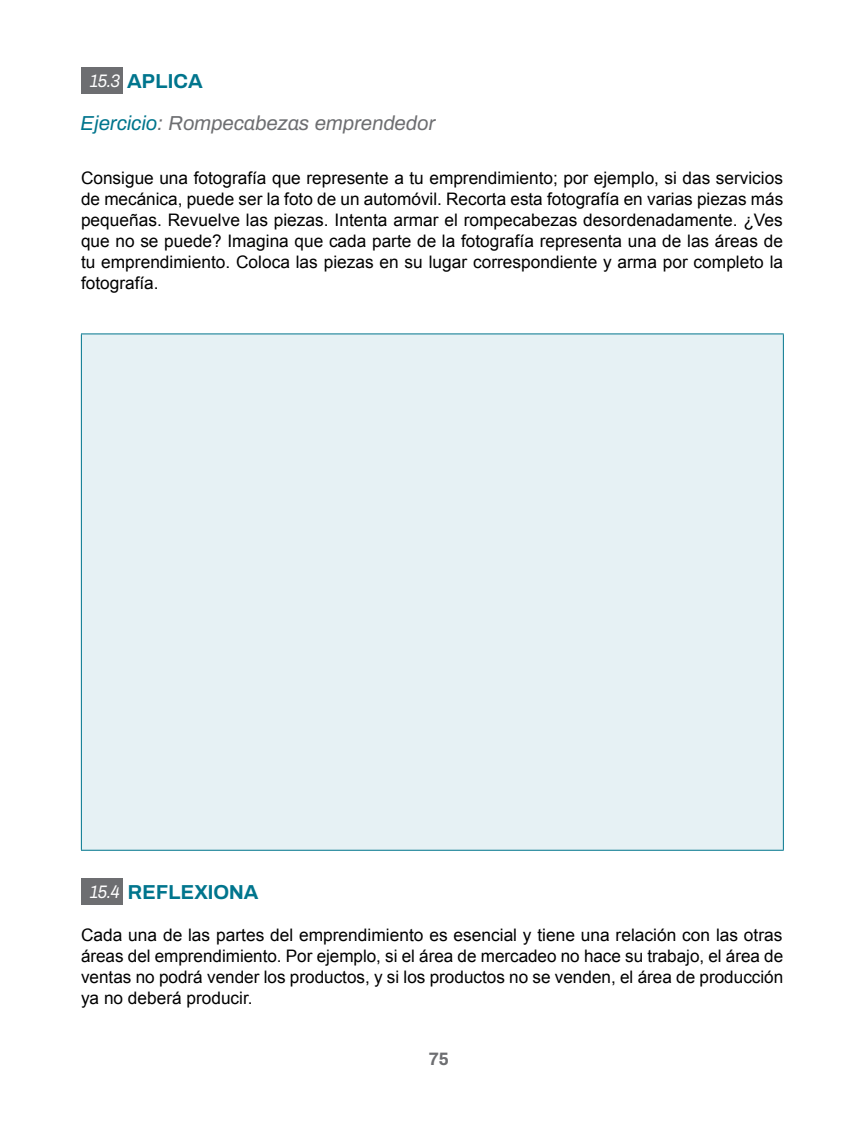
<style>
.page{position:relative;width:864px;height:1134px;background:#fff}
.page>*{position:absolute;margin:0;border:0;box-sizing:border-box;transform-origin:0 0}
.t1{font:italic 20.25px/42px "Archivo";color:#6d6e71}
.t2{font:700 20.25px "Archivo";color:#00758d}
.t3{font:700 18px "Archivo";color:#6d6e71}
.t4{font:17.25px/21px "Arial";color:#000;text-align:justify}
.s1{font-size:18.15px;color:#fff}
.s2{font-weight:700;font-style:normal;color:#00758d}
.s3{color:#00758d}
.s4{font-weight:400;font-style:italic;font-size:18.15px;color:#fff}
</style>
<div class="page">
<div style="left:81px;top:68px;width:41px;height:26px;background:#6d6e71"></div>
<div style="left:81px;top:334px;width:702px;height:516px;background:#e6f1f4"></div>
<hr style="left:81px;top:334px;width:703px;height:1px;background:#00758d">
<hr style="left:81px;top:334px;width:1px;height:516px;background:#00758d">
<hr style="left:783px;top:334px;width:1px;height:516px;background:#00758d">
<hr style="left:81px;top:850px;width:703px;height:1px;background:#00758d">
<div style="left:81px;top:879px;width:41px;height:26px;background:#6d6e71"></div>
<p class="t1" style="left:81px;top:58px;width:356px;text-indent:8px"><span class="s1">15.3</span> <span class="s2">APLICA<br></span><span class="s3">Ejercicio</span>: Rompecabezas emprendedor</p>
<p class="t4" style="left:81px;top:167px;width:704px">Consigue una fotografía que represente a tu emprendimiento; por ejemplo, si das servicios de mecánica, puede ser la foto de un automóvil. Recorta esta fotografía en varias piezas más pequeñas. Revuelve las piezas. Intenta armar el rompecabezas desordenadamente. ¿Ves que no se puede? Imagina que cada parte de la fotografía representa una de las áreas de tu emprendimiento. Coloca las piezas en su lugar correspondiente y arma por completo la fotografía.</p>
<p class="t2" style="left:89px;top:877px;width:171px"><span class="s4">15.4</span> REFLEXIONA</p>
<p class="t4" style="left:81px;top:924px;width:704px">Cada una de las partes del emprendimiento es esencial y tiene una relación con las otras áreas del emprendimiento. Por ejemplo, si el área de mercadeo no hace su trabajo, el área de ventas no podrá vender los productos, y si los productos no se venden, el área de producción ya no deberá producir.</p>
<p class="t3" style="left:429px;top:1046px;width:22px">75</p>
</div>
